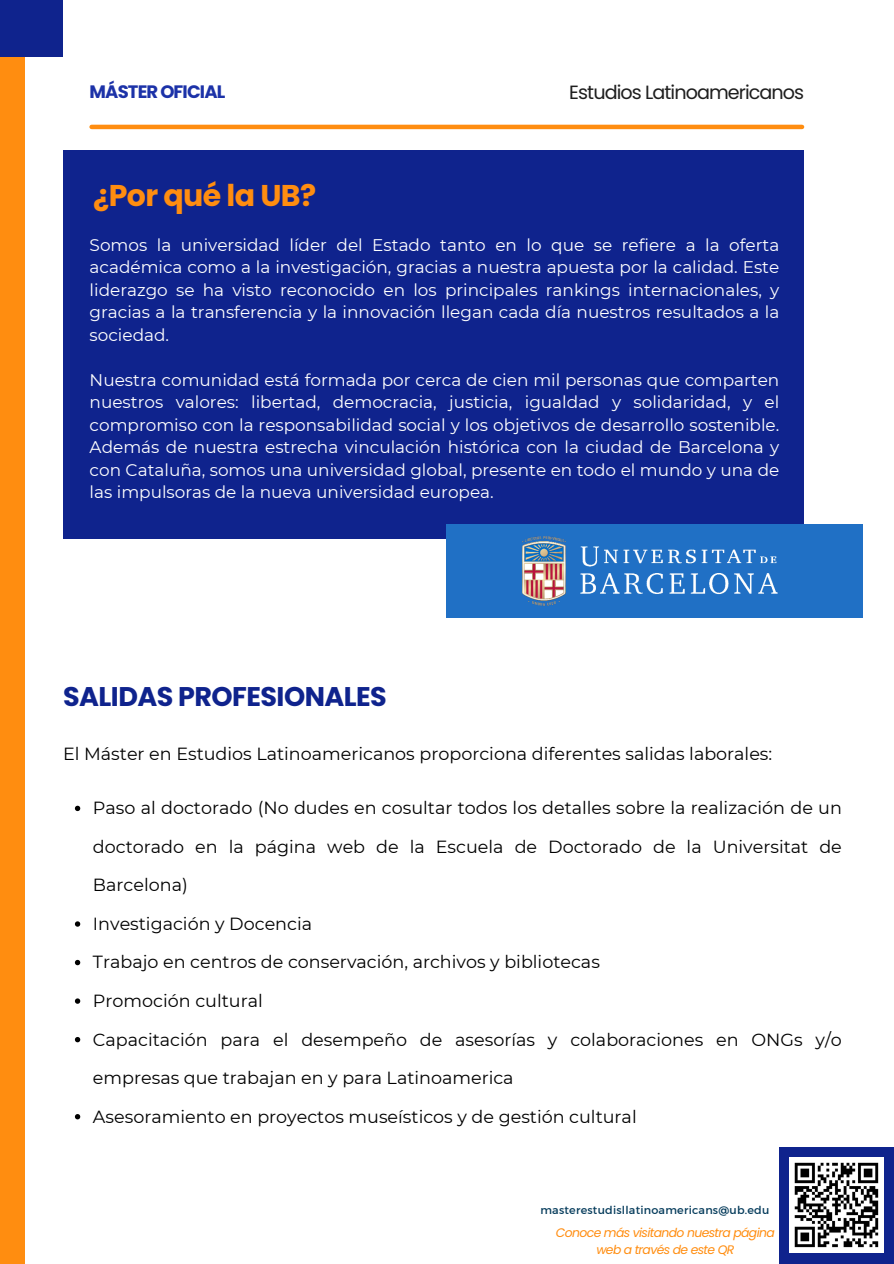
<style>
.page{position:relative;width:894px;height:1264px;background:#fff}
.page>*{position:absolute;margin:0;border:0;box-sizing:border-box;transform-origin:0 0}
.t1{font:700 30px "Poppins";letter-spacing:-.02em;color:#ff8d10}
.t2{font:700 27px "Poppins";letter-spacing:-.02em;color:#0f238d}
.t3{font:19.2px "Poppins";letter-spacing:-.05em;color:#1e1e1e}
.t4{font:700 18px "Poppins";letter-spacing:-.05em;color:#1c32a8}
.t5{font:17.55px/38.5px "Montserrat";color:#000;text-align:justify}
.t6{font:16.8px/22.5px "Montserrat";color:#fff;text-align:justify}
.t7{font:italic 12.3px/17px "Poppins";letter-spacing:-.05em;color:#ff8d10;text-align:center}
.t8{font:11.1px "Kief Montaser Regular";letter-spacing:.02em;color:#053b5b}
</style>
<div class="page">
<hr style="left:92px;top:125px;width:709px;height:4px;background:#ff8d10">
<div style="left:0;top:0;width:24px;height:1263px;background:#ff8d10"></div>
<div style="left:0;top:0;width:63px;height:56px;background:#0f238d"></div>
<div style="left:63px;top:150px;width:740px;height:389px;background:#0f238d"></div>
<div style="left:446px;top:524px;width:416px;height:93px;background:#2070c5"></div>
<img style="left:522px;top:536px;width:256px;height:70px">
<svg style="left:75px;top:805px;width:5px;height:6px"></svg>
<svg style="left:75px;top:921px;width:5px;height:5px"></svg>
<svg style="left:75px;top:959px;width:5px;height:6px"></svg>
<svg style="left:75px;top:998px;width:5px;height:5px"></svg>
<svg style="left:75px;top:1037px;width:5px;height:5px"></svg>
<svg style="left:75px;top:1114px;width:5px;height:5px"></svg>
<div style="left:779px;top:1146px;width:114px;height:117px;background:#0f238d"></div>
<img style="left:789px;top:1157px;width:94px;height:95px">
<h3 class="t4" style="left:90px;top:79px;width:137px">MÁSTER OFICIAL</h3>
<h4 class="t3" style="left:569px;top:79px;width:236px">Estudios Latinoamericanos</h4>
<p class="t1" style="left:93px;top:175px;width:224px">¿Por qué la UB?</p>
<h2 class="t6" style="left:90px;top:233px;width:691px">Somos la universidad líder del Estado tanto en lo que se refiere a la oferta académica como a la investigación, gracias a nuestra apuesta por la calidad. Este liderazgo se ha visto reconocido en los principales rankings internacionales, y gracias a la transferencia y la innovación llegan cada día nuestros resultados a la sociedad.</h2>
<h5 class="t6" style="left:90px;top:368px;width:691px">Nuestra comunidad está formada por cerca de cien mil personas que comparten nuestros valores: libertad, democracia, justicia, igualdad y solidaridad, y el compromiso con la responsabilidad social y los objetivos de desarrollo sostenible.<br>Además de nuestra estrecha vinculación histórica con la ciudad de Barcelona y con Cataluña, somos una universidad global, presente en todo el mundo y una de las impulsoras de la nueva universidad europea.</h5>
<h5 class="t2" style="left:63px;top:677px;width:325px">SALIDAS PROFESIONALES</h5>
<p class="t5" style="left:63px;top:734px;width:710px">El Máster en Estudios Latinoamericanos proporciona diferentes salidas laborales:</p>
<h1 class="t5" style="left:93px;top:788px;width:750px">Paso al doctorado (No dudes en cosultar todos los detalles sobre la realización de un doctorado en la página web de la Escuela de Doctorado de la Universitat de Barcelona)</h1>
<h4 class="t5" style="left:93px;top:904px;width:220px">Investigación y Docencia</h4>
<p class="t5" style="left:93px;top:942px;width:508px">Trabajo en centros de conservación, archivos y bibliotecas</p>
<p class="t5" style="left:93px;top:981px;width:171px">Promoción cultural</p>
<p class="t5" style="left:93px;top:1019px;width:750px">Capacitación para el desempeño de asesorías y colaboraciones en ONGs y/o empresas que trabajan en y para Latinoamerica</p>
<p class="t5" style="left:93px;top:1096px;width:545px">Asesoramiento en proyectos museísticos y de gestión cultural</p>
<p class="t8" style="left:540px;top:1203px;width:230px">masterestudisllatinoamericans@ub.edu</p>
<p class="t7" style="left:555px;top:1224px;width:220px">Conoce más visitando nuestra página web a través de este QR</p>
</div>
